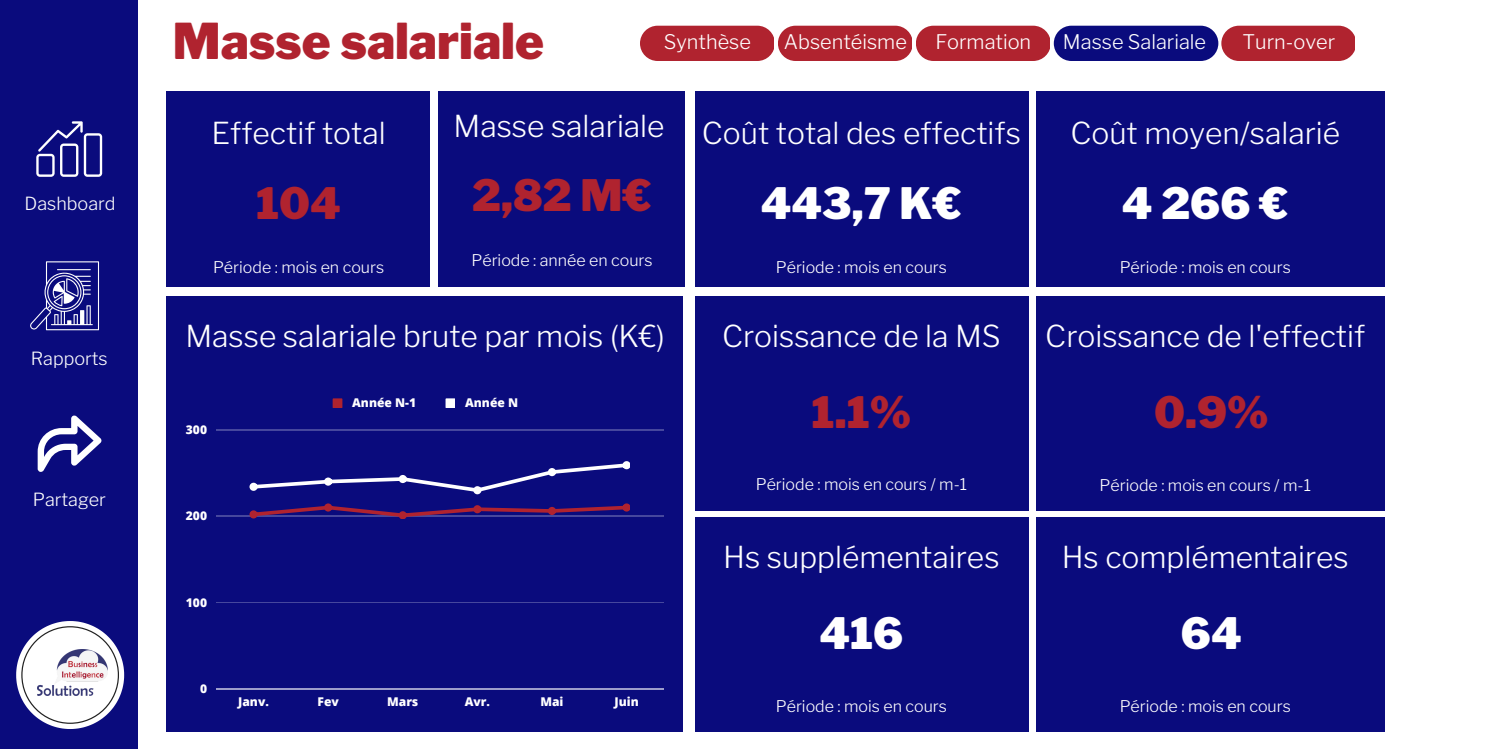
<style>
.page{position:relative;width:1500px;height:750px;background:#fff}
.page>*{position:absolute;margin:0;border:0;box-sizing:border-box;transform-origin:0 0}
.t1{font:900 49px "Libre Franklin";color:#b0232f}
.t2{font:900 43px "Libre Franklin";color:#b0232f}
.t3{font:900 43px "Libre Franklin";color:#fff}
.t4{font:300 30px "Libre Franklin";color:#fff}
.t5{font:300 20px "Libre Franklin";color:#fff}
.t6{font:300 18px "Libre Franklin";color:#fff}
.t7{font:300 16px "Libre Franklin";color:#fff}
.t8{font:800 12px "Open Sans";color:#fff}
</style>
<div class="page">
<div style="left:0;top:0;width:137px;height:749px;background:#0a0b7d"></div>
<svg style="left:16px;top:621px;width:108px;height:108px"></svg>
<div style="left:640px;top:26px;width:134px;height:35px;background:#b0232f;border-radius:18px"></div>
<div style="left:778px;top:26px;width:134px;height:35px;background:#b0232f;border-radius:18px"></div>
<div style="left:916px;top:26px;width:133px;height:35px;background:#b0232f;border-radius:18px"></div>
<div style="left:1054px;top:26px;width:164px;height:35px;background:#0a0b7d;border-radius:18px"></div>
<div style="left:1221px;top:26px;width:134px;height:35px;background:#b0232f;border-radius:18px"></div>
<svg style="left:36px;top:121px;width:66px;height:56px"></svg>
<svg style="left:30px;top:261px;width:69px;height:69px"></svg>
<hr style="left:57px;top:269px;width:34px;height:1px;background:#fff">
<svg style="left:38px;top:415px;width:63px;height:57px"></svg>
<img style="left:37px;top:649px;width:71px;height:47px">
<div style="left:166px;top:296px;width:517px;height:436px;background:#0a0b7d"></div>
<div style="left:333px;top:398px;width:9px;height:10px;background:#b0232f"></div>
<div style="left:446px;top:398px;width:9px;height:10px;background:#fff"></div>
<hr style="left:216px;top:429px;width:448px;height:1px;background:#fff">
<hr style="left:216px;top:516px;width:448px;height:1px;background:#fff">
<hr style="left:216px;top:602px;width:448px;height:1px;background:#fff">
<hr style="left:216px;top:688px;width:448px;height:1px;background:#fff">
<svg style="left:249px;top:503px;width:381px;height:16px"></svg>
<svg style="left:249px;top:461px;width:381px;height:33px"></svg>
<div style="left:166px;top:91px;width:264px;height:196px;background:#0a0b7d"></div>
<div style="left:695px;top:91px;width:333px;height:196px;background:#0a0b7d"></div>
<div style="left:1036px;top:91px;width:348px;height:196px;background:#0a0b7d"></div>
<div style="left:439px;top:91px;width:246px;height:196px;background:#0a0b7d"></div>
<div style="left:695px;top:296px;width:333px;height:214px;background:#0a0b7d"></div>
<div style="left:1036px;top:296px;width:348px;height:214px;background:#0a0b7d"></div>
<div style="left:695px;top:517px;width:333px;height:215px;background:#0a0b7d"></div>
<div style="left:1036px;top:517px;width:348px;height:215px;background:#0a0b7d"></div>
<p class="t6" style="left:25px;top:193px;width:92px">Dashboard</p>
<p class="t6" style="left:31px;top:347px;width:78px">Rapports</p>
<p class="t6" style="left:33px;top:489px;width:75px">Partager</p>
<h1 class="t1" style="left:173px;top:12px;width:373px">Masse salariale</h1>
<p class="t5" style="left:664px;top:30px;width:89px">Synthèse</p>
<p class="t5" style="left:784px;top:30px;width:125px">Absentéisme</p>
<p class="t5" style="left:935px;top:30px;width:97px">Formation</p>
<p class="t5" style="left:1063px;top:30px;width:145px">Masse Salariale</p>
<p class="t5" style="left:1242px;top:30px;width:94px">Turn-over</p>
<h3 class="t4" style="left:212px;top:115px;width:176px">Effectif total</h3>
<h2 class="t2" style="left:256px;top:177px;width:86px">104</h2>
<p class="t7" style="left:213px;top:258px;width:173px">Période : mois en cours</p>
<h3 class="t4" style="left:454px;top:108px;width:213px">Masse salariale</h3>
<h2 class="t2" style="left:472px;top:170px;width:181px">2,82 M€</h2>
<p class="t7" style="left:472px;top:251px;width:183px">Période : année en cours</p>
<h3 class="t4" style="left:185px;top:318px;width:481px">Masse salariale brute par mois (K€)</h3>
<p class="t8" style="left:186px;top:421px;width:23px">300</p>
<p class="t8" style="left:186px;top:507px;width:23px">200</p>
<p class="t8" style="left:186px;top:594px;width:23px">100</p>
<p class="t8" style="left:352px;top:395px;width:65px">Année N-1</p>
<p class="t8" style="left:465px;top:395px;width:55px">Année N</p>
<p class="t8" style="left:200px;top:680px;width:9px">0</p>
<p class="t8" style="left:238px;top:693px;width:32px">Janv.</p>
<p class="t8" style="left:318px;top:693px;width:23px">Fev</p>
<p class="t8" style="left:387px;top:693px;width:33px">Mars</p>
<p class="t8" style="left:465px;top:693px;width:27px">Avr.</p>
<p class="t8" style="left:540px;top:693px;width:25px">Mai</p>
<p class="t8" style="left:614px;top:693px;width:26px">Juin</p>
<h3 class="t4" style="left:702px;top:115px;width:321px">Coût total des effectifs</h3>
<h2 class="t3" style="left:761px;top:177px;width:203px">443,7 K€</h2>
<p class="t7" style="left:776px;top:258px;width:173px">Période : mois en cours</p>
<h3 class="t4" style="left:1070px;top:115px;width:271px">Coût moyen/salarié</h3>
<h2 class="t3" style="left:1122px;top:177px;width:168px">4266€</h2>
<p class="t7" style="left:1120px;top:258px;width:173px">Période : mois en cours</p>
<h3 class="t4" style="left:722px;top:318px;width:280px">Croissance de la MS</h3>
<h3 class="t4" style="left:1045px;top:318px;width:322px">Croissance de l'effectif</h3>
<h2 class="t2" style="left:812px;top:386px;width:101px">1.1%</h2>
<h2 class="t2" style="left:1154px;top:386px;width:116px">0.9%</h2>
<p class="t7" style="left:804px;top:474px;width:183px">Période : année en cours</p>
<p class="t7" style="left:756px;top:475px;width:213px">Période : mois en cours / m-1</p>
<p class="t7" style="left:1100px;top:476px;width:213px">Période : mois en cours / m-1</p>
<h3 class="t4" style="left:723px;top:539px;width:278px">Hs supplémentaires</h3>
<h3 class="t4" style="left:1062px;top:539px;width:289px">Hs complémentaires</h3>
<h2 class="t3" style="left:819px;top:608px;width:85px">416</h2>
<h2 class="t3" style="left:1181px;top:608px;width:62px">64</h2>
<p class="t7" style="left:804px;top:695px;width:183px">Période : année en cours</p>
<p class="t7" style="left:776px;top:696px;width:173px">Période : mois en cours</p>
<p class="t7" style="left:1120px;top:697px;width:173px">Période : mois en cours</p>
</div>
